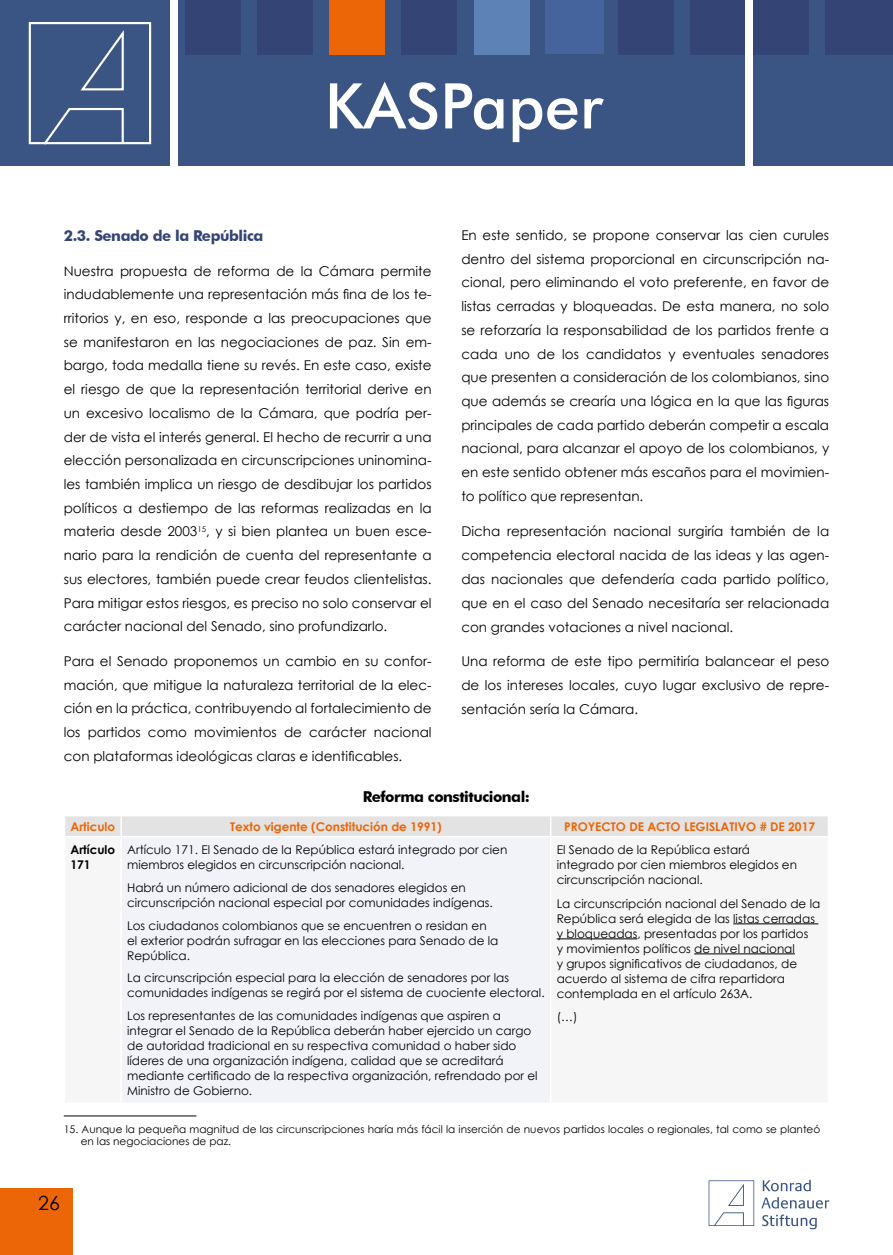
<style>
.page{position:relative;width:893px;height:1255px;background:#fff}
.page>*{position:absolute;margin:0;border:0;box-sizing:border-box;transform-origin:0 0}
.t1{font:500 63px "Futura BT";color:#fff}
.t2{font:19.5px "Century Gothic";color:#000}
.t3{font:700 15px "Futura BT";letter-spacing:-.03em;color:#334475}
.t4{font:700 15px "Futura BT";letter-spacing:-.03em;color:#000}
.t5{font:13.5px/23.7px "Century Gothic";color:#000;text-align:justify}
.t6{font:12px/15px "Century Gothic";color:#000}
.t7{font:700 12px "Century Gothic";color:#ec6608}
.t8{font:700 12px/15px "Century Gothic";color:#000}
.t9{font:10.5px/12.8px "Century Gothic";color:#000}
</style>
<div class="page">
<div style="left:0;top:0;width:893px;height:165px;background:#3a5583"></div>
<div style="left:171px;top:0;width:7px;height:166px;background:#fff"></div>
<div style="left:185px;top:0;width:55px;height:54px;background:#334475"></div>
<div style="left:474px;top:0;width:55px;height:55px;background:#5d82b5"></div>
<div style="left:257px;top:0;width:55px;height:55px;background:#334475"></div>
<div style="left:329px;top:0;width:55px;height:55px;background:#ec6608"></div>
<div style="left:618px;top:0;width:55px;height:54px;background:#334475"></div>
<div style="left:401px;top:0;width:56px;height:55px;background:#334475"></div>
<div style="left:690px;top:0;width:56px;height:54px;background:#334475"></div>
<div style="left:753px;top:0;width:55px;height:54px;background:#334475"></div>
<div style="left:825px;top:0;width:68px;height:54px;background:#334475"></div>
<div style="left:546px;top:0;width:58px;height:53px;background:#45639d"></div>
<div style="left:29px;top:22px;width:122px;height:122px;border:2px solid #fff"></div>
<svg style="left:80px;top:30px;width:44px;height:61px"></svg>
<svg style="left:41px;top:108px;width:84px;height:37px"></svg>
<div style="left:746px;top:0;width:7px;height:166px;background:#fff"></div>
<div style="left:0;top:1188px;width:73px;height:66px;background:#ec6608"></div>
<svg style="left:709px;top:1180px;width:45px;height:45px"></svg>
<svg style="left:761px;top:1179px;width:68px;height:29px"></svg>
<svg style="left:762px;top:1214px;width:55px;height:15px"></svg>
<div style="left:121px;top:836px;width:430px;height:267px;background:#f2f3f9"></div>
<div style="left:65px;top:816px;width:763px;height:19px;background:#e3e3e3"></div>
<hr style="left:121px;top:835px;width:430px;height:2px;background:#fff">
<hr style="left:120px;top:837px;width:2px;height:265px;background:#fff">
<hr style="left:550px;top:837px;width:1px;height:265px;background:#fff">
<hr style="left:121px;top:1102px;width:430px;height:2px;background:#fff">
<hr style="left:733px;top:923px;width:85px;height:1px;background:#000">
<hr style="left:557px;top:938px;width:80px;height:1px;background:#000">
<hr style="left:694px;top:953px;width:101px;height:1px;background:#000">
<hr style="left:64px;top:1115px;width:132px;height:1px;background:#000">
<h1 class="t1" style="left:325px;top:68px;width:280px">KASPaper</h1>
<p class="t3" style="left:64px;top:227px;width:201px">2.3. Senado de la República</p>
<p class="t5" style="left:64px;top:258px;width:369px">Nuestra propuesta de reforma de la Cámara permite indudablemente una representación más fina de los te&shy;rritorios y, en eso, responde a las preocupaciones que se manifestaron en las negociaciones de paz. Sin em&shy;bargo, toda medalla tiene su revés. En este caso, existe el riesgo de que la representación territorial derive en un excesivo localismo de la Cámara, que podría per&shy;der de vista el interés general. El hecho de recurrir a una elección personalizada en circunscripciones uninomina&shy;les también implica un riesgo de desdibujar los partidos políticos a destiempo de las reformas realizadas en la materia desde 2003<sup>15</sup>, y si bien plantea un buen esce&shy;nario para la rendición de cuenta del representante a sus electores, también puede crear feudos clientelistas.<br>Para mitigar estos riesgos, es preciso no solo conservar el carácter nacional del Senado, sino profundizarlo.</p>
<p class="t5" style="left:64px;top:649px;width:369px">Para el Senado proponemos un cambio en su confor&shy;mación, que mitigue la naturaleza territorial de la elec&shy;ción en la práctica, contribuyendo al fortalecimiento de los partidos como movimientos de carácter nacional con plataformas ideológicas claras e identificables.</p>
<p class="t5" style="left:461px;top:223px;width:369px">En este sentido, se propone conservar las cien curules dentro del sistema proporcional en circunscripción na&shy;cional, pero eliminando el voto preferente, en favor de listas cerradas y bloqueadas. De esta manera, no solo se reforzaría la responsabilidad de los partidos frente a cada uno de los candidatos y eventuales senadores que presenten a consideración de los colombianos, sino que además se crearía una lógica en la que las figuras principales de cada partido deberán competir a escala nacional, para alcanzar el apoyo de los colombianos, y en este sentido obtener más escaños para el movimien&shy;to político que representan.</p>
<p class="t5" style="left:461px;top:519px;width:369px">Dicha representación nacional surgiría también de la competencia electoral nacida de las ideas y las agen&shy;das nacionales que defendería cada partido político, que en el caso del Senado necesitaría ser relacionada con grandes votaciones a nivel nacional.</p>
<p class="t5" style="left:461px;top:649px;width:369px">Una reforma de este tipo permitiría balancear el peso de los intereses locales, cuyo lugar exclusivo de repre&shy;sentación sería la Cámara.</p>
<p class="t4" style="left:363px;top:787px;width:169px">Reforma constitucional:</p>
<p class="t7" style="left:71px;top:818px;width:46px">Articulo</p>
<p class="t7" style="left:230px;top:818px;width:213px">Texto vigente (Constitución de 1991)</p>
<p class="t7" style="left:564px;top:818px;width:253px">PROYECTO DE ACTO LEGISLATIVO # DE 2017</p>
<p class="t8" style="left:71px;top:842px;width:46px">Artículo<br>171</p>
<p class="t6" style="left:127px;top:842px;width:382px">Artículo 171. El Senado de la República estará integrado por cien miembros elegidos en circunscripción nacional.</p>
<p class="t6" style="left:127px;top:879px;width:367px">Habrá un número adicional de dos senadores elegidos en circunscripción nacional especial por comunidades indígenas.</p>
<p class="t6" style="left:127px;top:917px;width:373px">Los ciudadanos colombianos que se encuentren o residan en el exterior podrán sufragar en las elecciones para Senado de la<br>República.</p>
<p class="t6" style="left:127px;top:970px;width:419px">La circunscripción especial para la elección de senadores por las comunidades indígenas se regirá por el sistema de cuociente electoral.</p>
<p class="t6" style="left:127px;top:1007px;width:412px">Los representantes de las comunidades indígenas que aspiren a integrar el Senado de la República deberán haber ejercido un cargo de autoridad tradicional en su respectiva comunidad o haber sido líderes de una organización indígena, calidad que se acreditará mediante certificado de la respectiva organización, refrendado por el Ministro de Gobierno.</p>
<p class="t6" style="left:557px;top:842px;width:242px">El Senado de la República estará integrado por cien miembros elegidos en circunscripción nacional.</p>
<p class="t6" style="left:557px;top:895px;width:265px">La circunscripción nacional del Senado de la República será elegida de las listas cerradas y bloqueadas, presentadas por los partidos<br>y movimientos políticos de nivel nacional<br>y grupos significativos de ciudadanos, de acuerdo al sistema de cifra repartidora contemplada en el artículo 263A.</p>
<p class="t6" style="left:557px;top:1009px;width:22px">(…)</p>
<p class="t9" style="left:81px;top:1122px;width:741px;text-indent:-17px">15. Aunque la pequeña magnitud de las circunscripciones haría más fácil la inserción de nuevos partidos locales o regionales, tal como se planteó en las negociaciones de paz.</p>
<h2 class="t2" style="left:38px;top:1191px;width:23px">26</h2>
</div>
